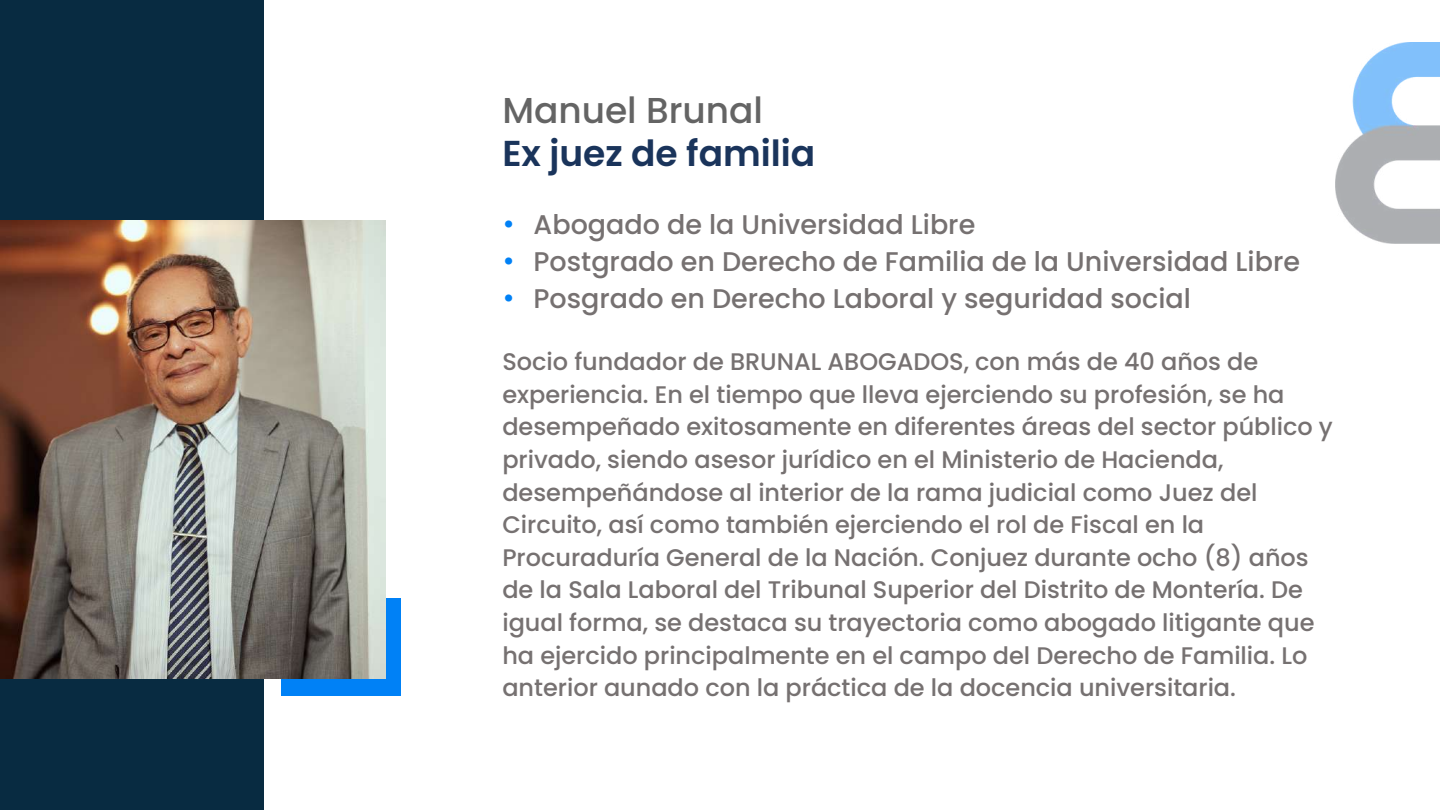
<style>
.page{position:relative;width:1440px;height:810px;background:#fff}
.page>*{position:absolute;margin:0;border:0;box-sizing:border-box;transform-origin:0 0}
.t1{font:600 36px "Poppins";color:#1a345b}
.t2{font:500 36px "Poppins";color:#646464}
.t3{font:500 27px/37.2px "Poppins";color:#767171}
.t4{font:500 27px/37px "Poppins";color:#0081f6}
.t5{font:500 24px/32.7px "Poppins";color:#767171}
</style>
<div class="page">
<div style="left:0;top:0;width:264px;height:810px;background:#082b41"></div>
<div style="left:281px;top:598px;width:119px;height:97px;background:#0081f6"></div>
<img style="left:0;top:220px;width:386px;height:458px">
<img style="left:1336px;top:42px;width:104px;height:202px">
<h1 class="t2" style="left:502px;top:85px;width:262px">Manuel Brunal</h1>
<h1 class="t1" style="left:502px;top:128px;width:314px">Ex juez de familia</h1>
<p class="t3" style="left:534px;top:206px;width:768px">Abogado de la Universidad Libre<br>Postgrado en Derecho de Familia de la Universidad Libre<br>Posgrado en Derecho Laboral y seguridad social</p>
<p class="t4" style="left:502px;top:205px;width:14px">• •</p>
<p class="t4" style="left:502px;top:279px;width:14px">•</p>
<p class="t5" style="left:502px;top:345px;width:832px">Socio fundador de BRUNAL ABOGADOS, con más de 40 años de experiencia. En el tiempo que lleva ejerciendo su profesión, se ha desempeñado exitosamente en diferentes áreas del sector público y privado, siendo asesor jurídico en el Ministerio de Hacienda, desempeñándose al interior de la rama judicial como Juez del Circuito, así como también ejerciendo el rol de Fiscal en la Procuraduría General de la Nación. Conjuez durante ocho (8) años de la Sala Laboral del Tribunal Superior del Distrito de Montería. De igual forma, se destaca su trayectoria como abogado litigante que ha ejercido principalmente en el campo del Derecho de Familia. Lo anterior aunado con la práctica de la docencia universitaria.</p>
</div>
